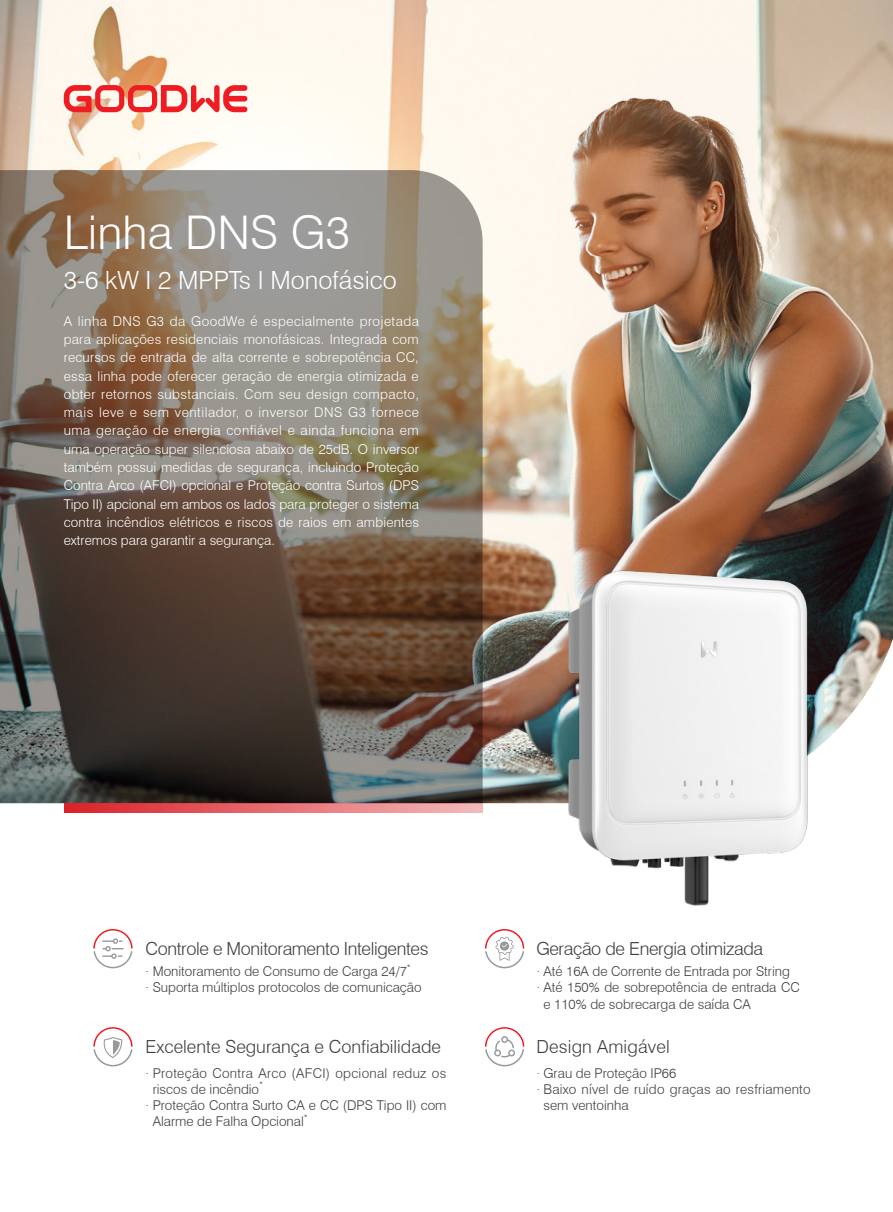
<style>
.page{position:relative;width:893px;height:1212px;background:#fff}
.page>*{position:absolute;margin:0;border:0;box-sizing:border-box;transform-origin:0 0}
.t1{font:300 46.5px "Swiss 721 BT";color:#fff}
.t2{font:300 25.05px "Swiss 721 BT";color:#fff}
.t3{font:300 18px "Swiss 721 BT";letter-spacing:-.02em;color:#3e3e3f}
.t4{font:300 18px "Swiss 721 BT";color:#3e3e3f}
.t5{font:300 18px "Swiss 721 BT";letter-spacing:.01em;color:#3e3e3f}
.t6{font:300 13.5px/18.3px "Swiss 721 BT";color:#fff;text-align:justify}
.t7{font:300 13.5px/16.2px "Swiss 721 BT";color:#3e3e3f}
.t8{font:300 13.5px/16.2px "Swiss 721 BT";letter-spacing:.02em;color:#3e3e3f}
.t9{font:300 7.8px "Swiss 721 BT";color:#3e3e3f}
</style>
<div class="page">
<img style="left:0;top:0;width:893px;height:803px">
<svg style="left:64px;top:85px;width:183px;height:27px"></svg>
<svg style="left:0;top:170px;width:483px;height:633px;background:#73665a"></svg>
<svg style="left:64px;top:803px;width:419px;height:9px;background:#e46b6f"></svg>
<img style="left:506px;top:559px;width:356px;height:347px">
<svg style="left:93px;top:929px;width:40px;height:40px"></svg>
<svg style="left:93px;top:1027px;width:40px;height:40px"></svg>
<svg style="left:485px;top:929px;width:40px;height:40px"></svg>
<svg style="left:485px;top:1027px;width:40px;height:40px"></svg>
<p class="t1" style="left:64px;top:204px;width:288px">Linha DNS G3</p>
<p class="t2" style="left:64px;top:265px;width:334px">3-6 kW I 2 MPPTs I Monofásico</p>
<p class="t6" style="left:64px;top:312px;width:357px">A linha DNS G3 da GoodWe é especialmente projetada para aplicações residenciais monofásicas. Integrada com recursos de entrada de alta corrente e sobrepotência CC, essa linha pode oferecer geração de energia otimizada e obter retornos substanciais. Com seu design compacto, mais leve e sem ventilador, o inversor DNS G3 fornece uma geração de energia confiável e ainda funciona em uma operação super silenciosa abaixo de 25dB. O inversor também possui medidas de segurança, incluindo Proteção Contra Arco (AFCI) opcional e Proteção contra Surtos (DPS Tipo II) apcional em ambos os lados para proteger o sistema contra incêndios elétricos e riscos de raios em ambientes extremos para garantir a segurança.</p>
<p class="t3" style="left:146px;top:938px;width:285px">Controle e Monitoramento Inteligentes</p>
<p class="t7" style="left:146px;top:963px;width:263px">· Monitoramento de Consumo de Carga 24/7</p>
<p class="t9" style="left:407px;top:962px;width:5px">*</p>
<p class="t7" style="left:146px;top:979px;width:278px">· Suporta múltiplos protocolos de comunicação</p>
<p class="t4" style="left:146px;top:1036px;width:297px">Excelente Segurança e Confiabilidade</p>
<p class="t8" style="left:153px;top:1064px;width:295px;text-indent:-7px">· Proteção Contra Arco (AFCI) opcional reduz os riscos de incêndio</p>
<p class="t9" style="left:259px;top:1080px;width:5px">*</p>
<p class="t7" style="left:153px;top:1097px;width:295px;text-indent:-7px">· Proteção Contra Surto CA e CC (DPS Tipo II) com<br>Alarme de Falha Opcional</p>
<p class="t9" style="left:304px;top:1112px;width:5px">*</p>
<p class="t3" style="left:536px;top:938px;width:228px">Geração de Energia otimizada</p>
<p class="t7" style="left:536px;top:963px;width:255px">· Até 16A de Corrente de Entrada por String</p>
<p class="t7" style="left:543px;top:979px;width:258px;text-indent:-7px">· Até 150% de sobrepotência de entrada CC e 110% de sobrecarga de saída CA</p>
<p class="t5" style="left:536px;top:1036px;width:135px">Design Amigável</p>
<p class="t7" style="left:536px;top:1064px;width:141px">· Grau de Proteção IP66</p>
<p class="t7" style="left:543px;top:1081px;width:269px;text-indent:-7px">· Baixo nível de ruído graças ao resfriamento sem ventoinha</p>
</div>
